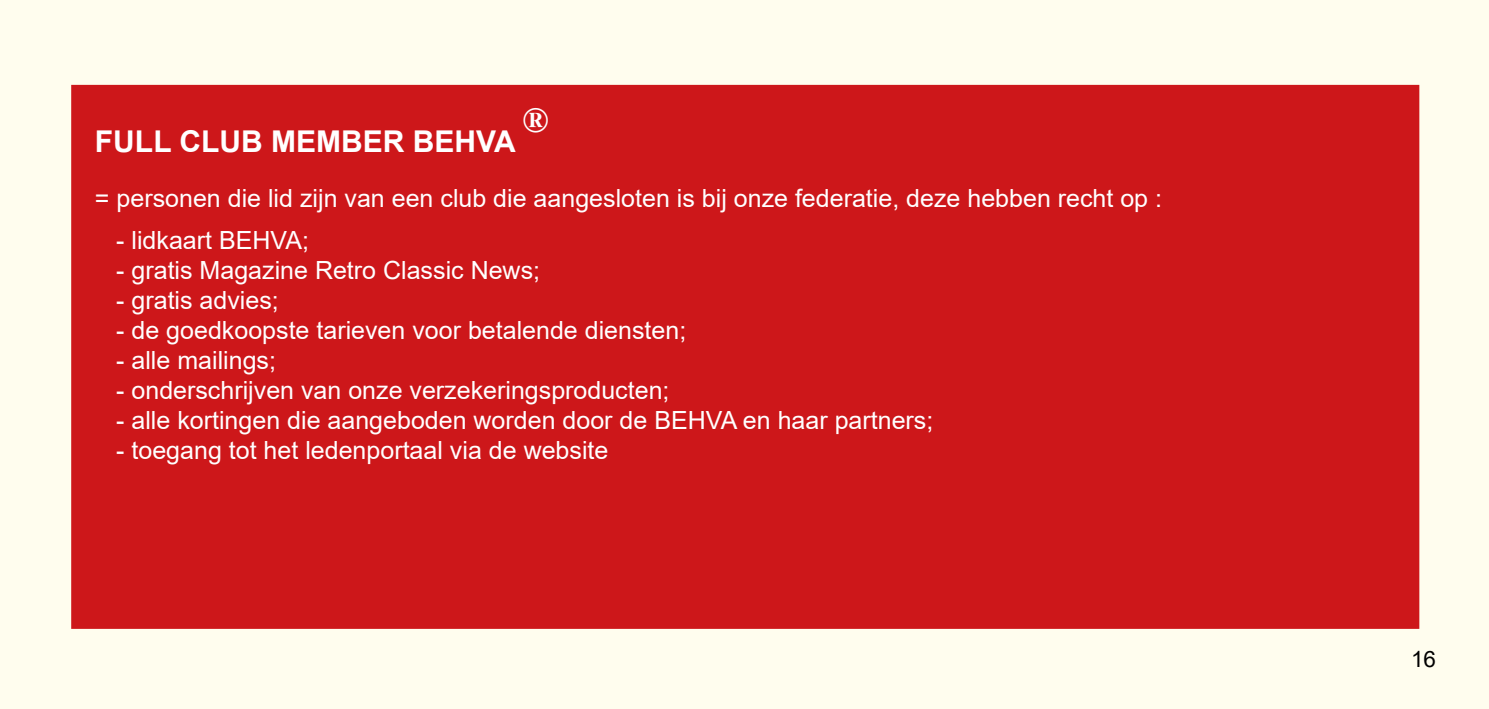
<style>
.page{position:relative;width:1489px;height:709px;background:#fff}
.page>*{position:absolute;margin:0;border:0;box-sizing:border-box;transform-origin:0 0}
.t1{font:700 35px "Bookman Old Style";color:#fff}
.t2{font:700 30px "Arial";color:#fff}
.t3{font:25px "Arial";color:#fff}
.t4{font:22.5px "Arial";color:#000}
.s1{font-family:"Minion Pro";font-size:30px}
</style>
<div class="page">
<div style="left:0;top:0;width:1488px;height:709px;background:#fffdee"></div>
<div style="left:72px;top:86px;width:1345px;height:541px;background:#cd171a"></div>
<p class="t2" style="left:95px;top:120px;width:422px">FULL CLUB MEMBER BEHVA</p>
<h1 class="t1" style="left:523px;top:94px;width:27px">®</h1>
<p class="t3" style="left:95px;top:181px;width:1068px">= personen die lid zijn van een club die aangesloten is bij onze federatie, deze hebben recht op :</p>
<p class="t3" style="left:116px;top:223px;width:194px">- lidkaart BEHVA;</p>
<p class="t3" style="left:116px;top:253px;width:425px">- gratis Magazine Retro Classic News;</p>
<p class="t3" style="left:116px;top:283px;width:164px">- gratis advies;</p>
<p class="t3" style="left:116px;top:313px;width:571px">- de goedkoopste tarieven voor betalende diensten;</p>
<p class="t3" style="left:116px;top:343px;width:161px">- alle mailings;</p>
<p class="t3" style="left:116px;top:373px;width:554px">- onderschrijven van onze verzekeringsproducten;</p>
<p class="t3" style="left:116px;top:403px;width:818px">- alle kortingen die aangeboden worden door de BEHVA en haar partners;</p>
<p class="t3" style="left:116px;top:433px;width:493px">- toegang tot het ledenportaal via de website</p>
<p class="t4" style="left:1410px;top:644px;width:31px">1 6<span class="s1">#</span></p>
</div>
